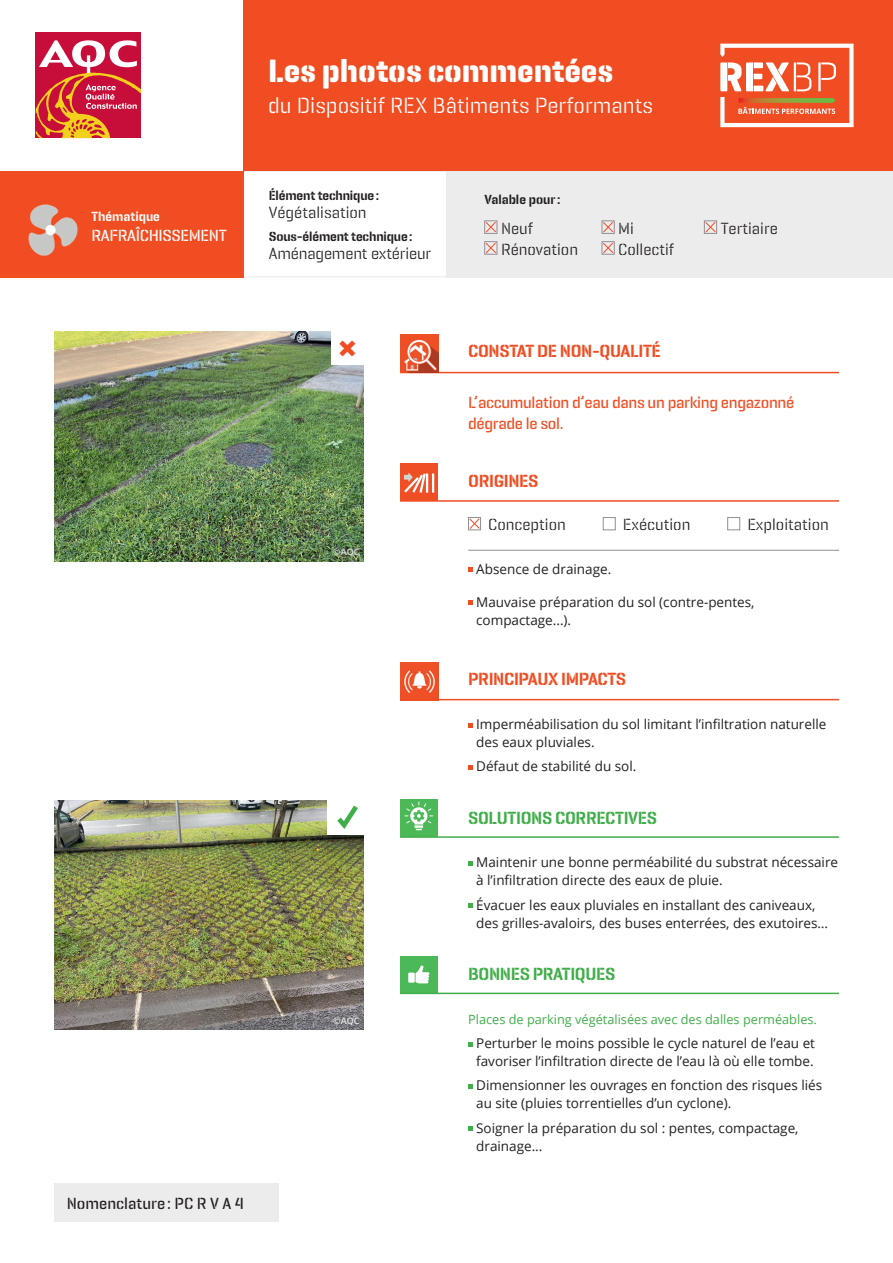
<style>
.page{position:relative;width:893px;height:1263px;background:#fff}
.page>*{position:absolute;margin:0;border:0;box-sizing:border-box;transform-origin:0 0}
.t1{font:800 35.7px "Open Sans";color:#f04d22}
.t2{font:700 33px "Geogrotesque Stencil C";color:#fff}
.t3{font:22.5px "Geogrotesque Stencil C";color:#fff}
.t4{font:600 18px "Geogrotesque Stencil B";letter-spacing:-.02em;color:#f04d22}
.t5{font:600 18px "Geogrotesque Stencil B";letter-spacing:-.02em;color:#40ae49}
.t6{font:16.5px/20.9px "Geogrotesque Stencil C";color:#231f20}
.t7{font:500 16.5px/21px "Geogrotesque Stencil B";letter-spacing:-.02em;color:#f04d22}
.t8{font:500 16.5px "Geogrotesque Stencil C";color:#231f20}
.t9{font:500 16.5px "Geogrotesque Stencil C";letter-spacing:-.02em;color:#fff}
.t10{font:13.5px/18px "Open Sans";color:#231f20}
.t11{font:600 13.5px "Geogrotesque Stencil C";letter-spacing:-.01em;color:#231f20}
.t12{font:600 13.5px "Geogrotesque Stencil C";color:#fff}
.t13{font:12.75px "Open Sans";color:#40ae49}
.t14{font:600 9px "Open Sans";color:#e6e7e9}
</style>
<div class="page">
<div style="left:400px;top:957px;width:38px;height:37px;background:#4cb958"></div>
<svg style="left:415px;top:965px;width:14px;height:18px"></svg>
<div style="left:408px;top:972px;width:7px;height:11px;background:#fff"></div>
<div style="left:468px;top:517px;width:13px;height:13px;border:1px solid #938e94"></div>
<svg style="left:469px;top:518px;width:11px;height:12px"></svg>
<div style="left:603px;top:517px;width:13px;height:13px;border:1px solid #938e94"></div>
<div style="left:727px;top:517px;width:13px;height:13px;border:1px solid #938e94"></div>
<svg style="left:468px;top:568px;width:5px;height:4px"></svg>
<svg style="left:468px;top:601px;width:5px;height:4px"></svg>
<svg style="left:468px;top:723px;width:5px;height:4px"></svg>
<svg style="left:468px;top:765px;width:5px;height:5px"></svg>
<svg style="left:468px;top:861px;width:5px;height:5px"></svg>
<svg style="left:468px;top:904px;width:5px;height:4px"></svg>
<svg style="left:468px;top:1042px;width:5px;height:4px"></svg>
<svg style="left:468px;top:1084px;width:5px;height:5px"></svg>
<svg style="left:468px;top:1127px;width:5px;height:4px"></svg>
<div style="left:400px;top:463px;width:38px;height:38px;background:#f04e24"></div>
<hr style="left:432px;top:473px;width:2px;height:20px;background:#fff">
<hr style="left:426px;top:473px;width:2px;height:20px;background:#fff">
<svg style="left:404px;top:473px;width:22px;height:20px"></svg>
<hr style="left:400px;top:372px;width:439px;height:1px;background:#f04d22">
<hr style="left:400px;top:500px;width:439px;height:2px;background:#f04d22">
<hr style="left:400px;top:993px;width:439px;height:1px;background:#40ae49">
<hr style="left:468px;top:550px;width:371px;height:1px;background:#938e94">
<img style="left:54px;top:332px;width:309px;height:229px">
<div style="left:331px;top:334px;width:33px;height:31px;background:#fff"></div>
<div style="left:331px;top:331px;width:33px;height:33px;background:#fff"></div>
<img style="left:54px;top:800px;width:309px;height:230px">
<div style="left:327px;top:800px;width:37px;height:35px;background:#fff"></div>
<svg style="left:337px;top:805px;width:21px;height:24px"></svg>
<img style="left:400px;top:335px;width:38px;height:38px">
<div style="left:446px;top:171px;width:447px;height:106px;background:#edeced"></div>
<div style="left:242px;top:171px;width:206px;height:106px;border:1px solid #edeced"></div>
<div style="left:0;top:171px;width:243px;height:106px;background:#f04d22"></div>
<div style="left:484px;top:220px;width:13px;height:14px;border:1px solid #938e94"></div>
<svg style="left:485px;top:221px;width:12px;height:12px"></svg>
<div style="left:484px;top:241px;width:13px;height:14px;border:1px solid #938e94"></div>
<svg style="left:485px;top:242px;width:12px;height:12px"></svg>
<div style="left:602px;top:220px;width:13px;height:14px;border:1px solid #938e94"></div>
<svg style="left:602px;top:221px;width:12px;height:12px"></svg>
<div style="left:602px;top:241px;width:13px;height:14px;border:1px solid #938e94"></div>
<svg style="left:602px;top:242px;width:12px;height:12px"></svg>
<div style="left:704px;top:220px;width:13px;height:14px;border:1px solid #938e94"></div>
<svg style="left:705px;top:221px;width:11px;height:12px"></svg>
<div style="left:243px;top:0;width:650px;height:171px;background:#f04d22"></div>
<svg style="left:720px;top:44px;width:133px;height:83px"></svg>
<div style="left:36px;top:33px;width:105px;height:105px;background:#c70d39"></div>
<svg style="left:36px;top:40px;width:105px;height:98px"></svg>
<div style="left:54px;top:1183px;width:225px;height:39px;background:#edeced"></div>
<div style="left:400px;top:799px;width:38px;height:37px;background:#4cb958"></div>
<svg style="left:405px;top:801px;width:28px;height:29px"></svg>
<hr style="left:400px;top:836px;width:439px;height:2px;background:#40ae49">
<img style="left:400px;top:663px;width:38px;height:36px">
<hr style="left:400px;top:699px;width:439px;height:1px;background:#f04d22">
<img style="left:28px;top:204px;width:50px;height:52px">
<p class="t12" style="left:91px;top:208px;width:70px">Thématique</p>
<p class="t9" style="left:91px;top:225px;width:137px">RAFRAÎCHISSEMENT</p>
<h2 class="t2" style="left:268px;top:50px;width:347px">Les photos commentées</h2>
<h3 class="t3" style="left:268px;top:92px;width:386px">du Dispositif REX Bâtiments Performants</h3>
<p class="t11" style="left:269px;top:187px;width:112px">Élément technique:</p>
<p class="t6" style="left:269px;top:202px;width:99px">Végétalisation</p>
<p class="t11" style="left:269px;top:228px;width:145px">Sous-élément technique:</p>
<p class="t6" style="left:269px;top:243px;width:164px">Aménagement extérieur</p>
<p class="t11" style="left:484px;top:191px;width:78px">Valable pour:</p>
<p class="t6" style="left:501px;top:218px;width:79px">Neuf<br>Rénovation</p>
<p class="t6" style="left:618px;top:218px;width:57px">Mi<br>Collectif</p>
<p class="t6" style="left:721px;top:218px;width:59px">Tertiaire</p>
<h1 class="t1" style="left:337px;top:321px;width:22px">×</h1>
<p class="t14" style="left:333px;top:546px;width:28px">©AQC</p>
<p class="t8" style="left:67px;top:1193px;width:179px">Nomenclature : PC R V A 4</p>
<p class="t14" style="left:333px;top:1014px;width:28px">©AQC</p>
<h3 class="t4" style="left:468px;top:339px;width:194px">CONSTAT DE NON-QUALITÉ</h3>
<p class="t7" style="left:468px;top:391px;width:328px">L’accumulation d’eau dans un parking engazonné dégrade le sol.</p>
<h3 class="t4" style="left:468px;top:470px;width:72px">ORIGINES</h3>
<p class="t6" style="left:488px;top:514px;width:79px">Conception</p>
<p class="t6" style="left:623px;top:514px;width:69px">Exécution</p>
<p class="t6" style="left:747px;top:514px;width:83px">Exploitation</p>
<p class="t10" style="left:476px;top:559px;width:137px">Absence de drainage.</p>
<p class="t10" style="left:476px;top:592px;width:280px">Mauvaise préparation du sol (contre-pentes, compactage...).</p>
<h3 class="t4" style="left:468px;top:668px;width:160px">PRINCIPAUX IMPACTS</h3>
<p class="t10" style="left:476px;top:715px;width:352px">Imperméabilisation du sol limitant l’infiltration naturelle des eaux pluviales.</p>
<p class="t10" style="left:476px;top:757px;width:162px">Défaut de stabilité du sol.</p>
<h3 class="t5" style="left:468px;top:806px;width:190px">SOLUTIONS CORRECTIVES</h3>
<p class="t10" style="left:476px;top:853px;width:363px">Maintenir une bonne perméabilité du substrat nécessaire à l’infiltration directe des eaux de pluie.</p>
<p class="t10" style="left:476px;top:895px;width:353px">Évacuer les eaux pluviales en installant des caniveaux, des grilles-avaloirs, des buses enterrées, des exutoires…</p>
<h3 class="t5" style="left:468px;top:963px;width:149px">BONNES PRATIQUES</h3>
<p class="t13" style="left:468px;top:1010px;width:350px">Places de parking végétalisées avec des dalles perméables.</p>
<p class="t10" style="left:476px;top:1034px;width:340px">Perturber le moins possible le cycle naturel de l’eau et favoriser l’infiltration directe de l’eau là où elle tombe.</p>
<p class="t10" style="left:476px;top:1076px;width:347px">Dimensionner les ouvrages en fonction des risques liés au site (pluies torrentielles d’un cyclone).</p>
<p class="t10" style="left:476px;top:1118px;width:324px">Soigner la préparation du sol : pentes, compactage, drainage...</p>
</div>
